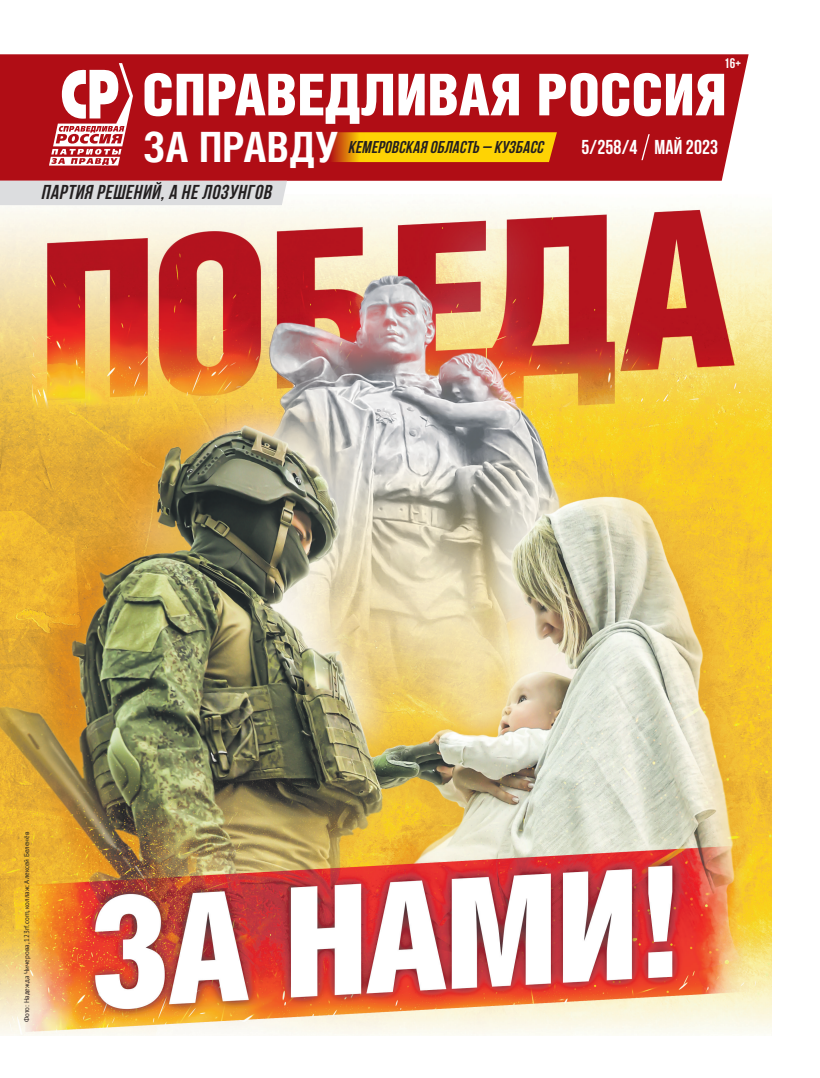
<style>
.page{position:relative;width:820px;height:1078px;background:#fff}
.page>*{position:absolute;margin:0;border:0;box-sizing:border-box;transform-origin:0 0}
.t1{font:57.8px "Helios Cond Black C";letter-spacing:-.005em;color:#fff}
.t2{font:700 41.7px "Helios Cond C";letter-spacing:.01em;color:#fff}
.t3{font:italic 700 20px "Bebas Neue";color:#231f20}
.t4{font:700 20px "Bebas Neue";letter-spacing:.01em;color:#fff}
.t5{font:italic 700 17px "Bebas Neue";color:#231f20}
.t6{font:700 13.9px "Bebas Neue";color:#fff}
.t7{font:7px "PT Sans";color:#231f20}
</style>
<div class="page">
<img style="left:0;top:205px;width:771px;height:830px">
<div style="left:0;top:54px;width:748px;height:127px;background:#b00d15"></div>
<svg style="left:49px;top:63px;width:84px;height:102px"></svg>
<svg style="left:640px;top:133px;width:10px;height:28px"></svg>
<div style="left:365px;top:132px;width:191px;height:30px;background:#fed304"></div>
<svg style="left:321px;top:127px;width:44px;height:40px"></svg>
<div style="left:0;top:181px;width:287px;height:24px;background:#dcdddf"></div>
<p class="t6" style="left:724px;top:55px;width:18px">16+</p>
<p class="t1" style="left:142px;top:62px;width:586px">СПРАВЕДЛИВАЯ РОССИЯ</p>
<p class="t2" style="left:143px;top:122px;width:196px">ЗА ПРАВДУ</p>
<p class="t4" style="left:581px;top:136px;width:58px">5/258/4</p>
<p class="t4" style="left:654px;top:136px;width:65px">МАЙ 2023</p>
<p class="t3" style="left:41px;top:181px;width:236px">ПАРТИЯ РЕШЕНИЙ,А НЕ ЛОЗУНГОВ</p>
<p class="t5" style="left:347px;top:137px;width:201px">КЕМЕРОВСКАЯ ОБЛАСТЬ – КУЗБАСС</p>
<p class="t7" style="left:22px;top:1022px;width:192px;rotate:-90deg">Фото: Надежда Чичерова, 123rf.com, коллаж: Алексей Беленёв</p>
</div>
